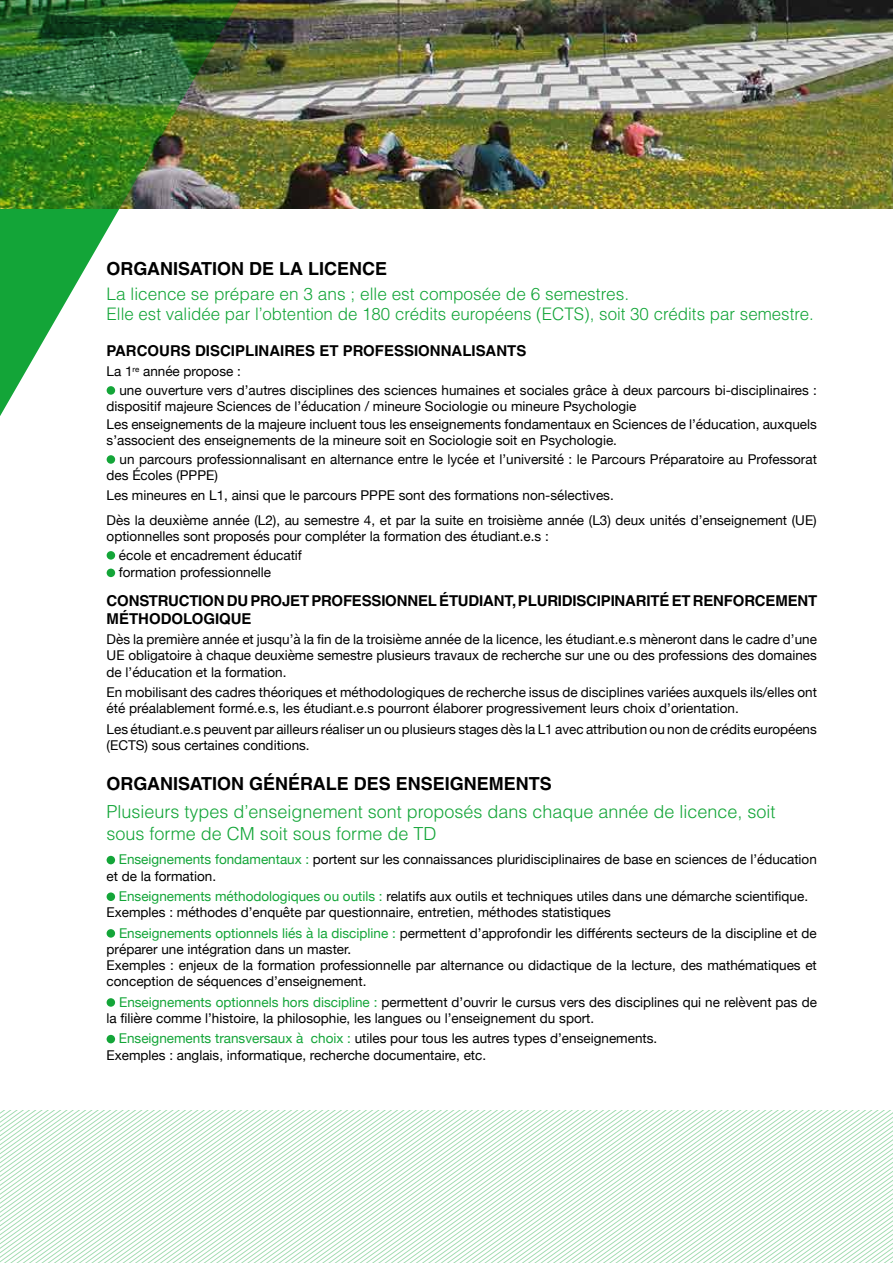
<style>
.page{position:relative;width:893px;height:1263px;background:#fff}
.page>*{position:absolute;margin:0;border:0;box-sizing:border-box;transform-origin:0 0}
.t1{font:300 18px/21.6px "Helvetica LT Std";color:#13a538}
.t2{font:700 18px "Helvetica LT Std";color:#000}
.t3{font:300 17.25px/20.7px "Helvetica LT Std";color:#13a538}
.t4{font:700 15px/18px "Helvetica LT Std";letter-spacing:-.015em;color:#000}
.t5{font:13.5px/16.2px "Helvetica Neue";color:#000}
.s1{color:#13a538}
</style>
<div class="page">
<img style="left:420px;top:0;width:473px;height:208px">
<div style="left:107px;top:856px;width:8px;height:8px;background:#13a538;border-radius:50%"></div>
<div style="left:107px;top:892px;width:8px;height:9px;background:#13a538;border-radius:50%"></div>
<div style="left:107px;top:929px;width:8px;height:9px;background:#13a538;border-radius:50%"></div>
<div style="left:107px;top:998px;width:8px;height:9px;background:#13a538;border-radius:50%"></div>
<div style="left:107px;top:1035px;width:8px;height:8px;background:#13a538;border-radius:50%"></div>
<div style="left:107px;top:551px;width:8px;height:9px;background:#13a538;border-radius:50%"></div>
<div style="left:107px;top:569px;width:8px;height:8px;background:#13a538;border-radius:50%"></div>
<svg style="left:149px;top:1111px;width:744px;height:152px"></svg>
<img style="left:0;top:0;width:420px;height:555px">
<h1 class="t2" style="left:107px;top:257px;width:282px">ORGANISATION DE LA LICENCE</h1>
<p class="t3" style="left:107px;top:283px;width:709px">La licence se prépare en 3 ans ; elle est composée de 6 semestres.<br>Elle est validée par l’obtention de 180 crédits européens (ECTS), soit 30 crédits par semestre.</p>
<p class="t4" style="left:107px;top:341px;width:421px">PARCOURS DISCIPLINAIRES ET PROFESSIONNALISANTS</p>
<p class="t5" style="left:119px;top:363px;width:699px;line-height:18.3px;text-indent:-13px">La 1<sup>re</sup> année propose :<br>une ouverture vers d’autres disciplines des sciences humaines et sociales grâce à deux parcours bi-disciplinaires :</p>
<p class="t5" style="left:107px;top:398px;width:712px;line-height:18.3px">dispositif majeure Sciences de l’éducation / mineure Sociologie ou mineure Psychologie<br>Les enseignements de la majeure incluent tous les enseignements fondamentaux en Sciences de l’éducation, auxquels</p>
<p class="t5" style="left:120px;top:432px;width:699px;line-height:18.3px;text-indent:-13px">s’associent des enseignements de la mineure soit en Sociologie soit en Psychologie.<br>un parcours professionnalisant en alternance entre le lycée et l’université : le Parcours Préparatoire au Professorat</p>
<p class="t5" style="left:107px;top:466px;width:509px;line-height:20.4px">des Écoles (PPPE)<br>Les mineures en L1, ainsi que le parcours PPPE sont des formations non-sélectives.</p>
<p class="t5" style="left:107px;top:513px;width:712px">Dès la deuxième année (L2), au semestre 4, et par la suite en troisième année (L3) deux unités d’enseignement (UE) optionnelles sont proposés pour compléter la formation des étudiant.e.s :</p>
<p class="t5" style="left:119px;top:547px;width:185px;line-height:17.5px">école et encadrement éducatif formation professionnelle</p>
<p class="t4" style="left:107px;top:591px;width:712px">CONSTRUCTION DU PROJET PROFESSIONNEL ÉTUDIANT, PLURIDISCIPINARITÉ ET RENFORCEMENT<br>MÉTHODOLOGIQUE</p>
<p class="t5" style="left:107px;top:632px;width:712px;text-align:justify">Dès la première année et jusqu’à la fin de la troisième année de la licence, les étudiant.e.s mèneront dans le cadre d’une UE obligatoire à chaque deuxième semestre plusieurs travaux de recherche sur une ou des professions des domaines de l’éducation et la formation.</p>
<p class="t5" style="left:107px;top:685px;width:712px">En mobilisant des cadres théoriques et méthodologiques de recherche issus de disciplines variées auxquels ils/elles ont été préalablement formé.e.s, les étudiant.e.s pourront élaborer progressivement leurs choix d’orientation.</p>
<p class="t5" style="left:107px;top:721px;width:712px">Les étudiant.e.s peuvent par ailleurs réaliser un ou plusieurs stages dès la L1 avec attribution ou non de crédits européens (ECTS) sous certaines conditions.</p>
<h1 class="t2" style="left:107px;top:773px;width:447px">ORGANISATION GÉNÉRALE DES ENSEIGNEMENTS</h1>
<h1 class="t1" style="left:107px;top:801px;width:670px">Plusieurs types d’enseignement sont proposés dans chaque année de licence, soit sous forme de CM soit sous forme de TD</h1>
<p class="t5" style="left:107px;top:852px;width:712px;text-indent:12px"><span class="s1">Enseignements fondamentaux :</span> portent sur les connaissances pluridisciplinaires de base en sciences de l’éducation et de la formation.</p>
<p class="t5" style="left:107px;top:889px;width:703px;text-indent:12px"><span class="s1">Enseignements méthodologiques ou outils :</span> relatifs aux outils et techniques utiles dans une démarche scientifique.<br>Exemples : méthodes d’enquête par questionnaire, entretien, méthodes statistiques</p>
<p class="t5" style="left:107px;top:925px;width:712px;text-indent:12px"><span class="s1">Enseignements optionnels liés à la discipline :</span> permettent d’approfondir les différents secteurs de la discipline et de préparer une intégration dans un master.<br>Exemples : enjeux de la formation professionnelle par alternance ou didactique de la lecture, des mathématiques et conception de séquences d’enseignement.</p>
<p class="t5" style="left:107px;top:994px;width:712px;text-indent:13px"><span class="s1">Enseignements optionnels hors discipline :</span> permettent d’ouvrir le cursus vers des disciplines qui ne relèvent pas de la filière comme l’histoire, la philosophie, les langues ou l’enseignement du sport.</p>
<p class="t5" style="left:107px;top:1031px;width:552px;text-indent:12px"><span class="s1">Enseignements transversaux à choix :</span> utiles pour tous les autres types d’enseignements.<br>Exemples : anglais, informatique, recherche documentaire, etc.</p>
</div>
